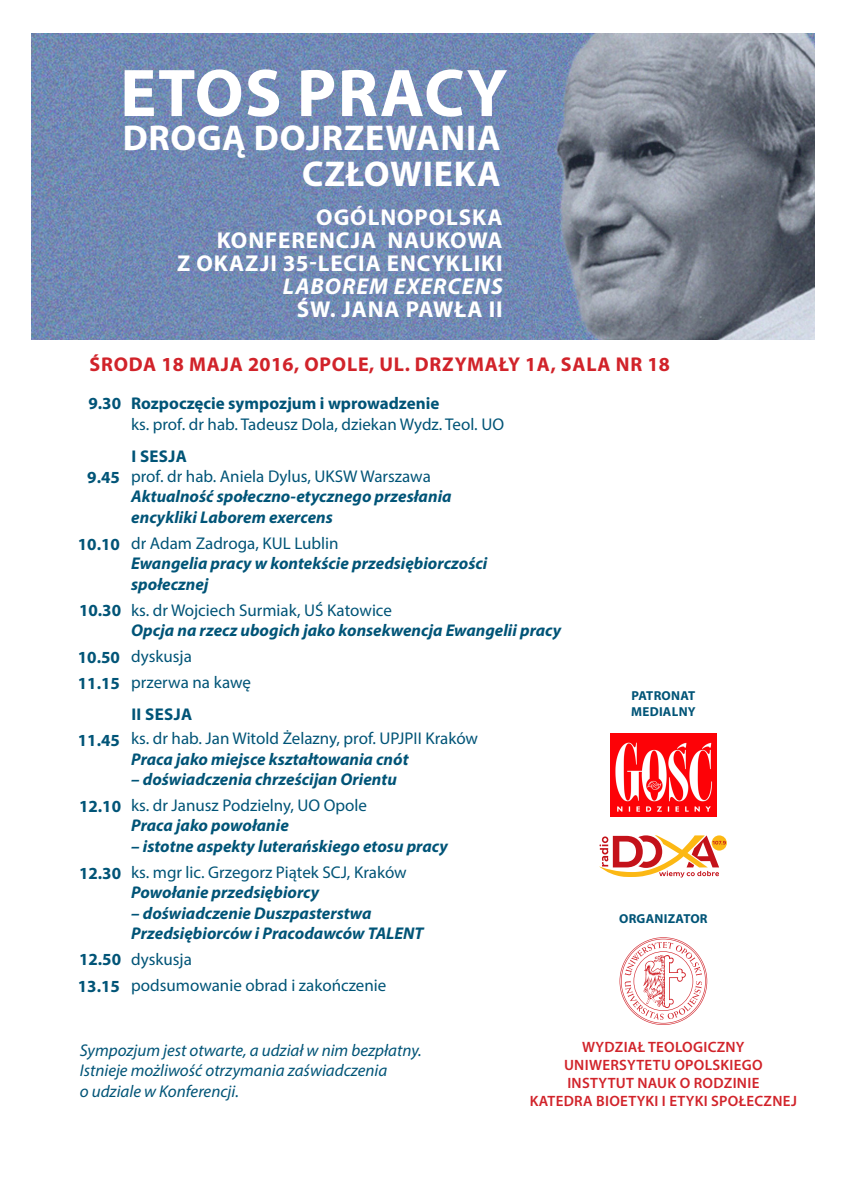
<style>
.page{position:relative;width:842px;height:1191px;background:#fff}
.page>*{position:absolute;margin:0;border:0;box-sizing:border-box;transform-origin:0 0}
.t1{font:700 68px "Myriad Pro";letter-spacing:.02em;color:#fff}
.t2{font:700 36px "Myriad Pro";letter-spacing:.02em;color:#fff}
.t3{font:700 23px "Myriad Pro";letter-spacing:.04em;color:#fff}
.t4{font:italic 700 23px "Myriad Pro";letter-spacing:.04em;color:#fff}
.t5{font:700 20px "Myriad Pro";letter-spacing:.04em;color:#d1232a}
.t6{font:italic 700 17px "Myriad Pro";color:#005477}
.t7{font:17px "Myriad Pro";color:#005477}
.t8{font:italic 17px "Myriad Pro";color:#005477}
.t9{font:700 17px "Myriad Pro";color:#005477}
.t10{font:600 15px "Myriad Pro";letter-spacing:.02em;color:#d1232a}
.t11{font:700 13px "Myriad Pro";letter-spacing:.02em;color:#005477}
</style>
<div class="page">
<img style="left:337px;top:33px;width:477px;height:307px">
<img style="left:31px;top:33px;width:306px;height:307px">
<img style="left:610px;top:733px;width:106px;height:83px">
<svg style="left:599px;top:835px;width:127px;height:42px"></svg>
<svg style="left:619px;top:937px;width:88px;height:88px"></svg>
<p class="t1" style="left:120px;top:49px;width:389px">ETOS PRACY</p>
<p class="t2" style="left:123px;top:114px;width:379px">DROGĄ DOJRZEWANIA</p>
<p class="t2" style="left:302px;top:150px;width:200px">CZŁOWIEKA</p>
<p class="t3" style="left:316px;top:202px;width:188px">OGÓLNOPOLSKA</p>
<p class="t3" style="left:217px;top:225px;width:288px">KONFERENCJA NAUKOWA</p>
<p class="t3" style="left:177px;top:248px;width:327px">Z OKAZJI 35-LECIA ENCYKLIKI</p>
<p class="t4" style="left:283px;top:271px;width:221px">LABOREM EXERCENS</p>
<p class="t3" style="left:297px;top:294px;width:207px">ŚW. JANA PAWŁA II</p>
<p class="t5" style="left:89px;top:351px;width:582px">ŚRODA 18 MAJA 2016, OPOLE, UL. DRZYMAŁY 1A, SALA NR 18</p>
<p class="t9" style="left:88px;top:392px;width:34px">9.30</p>
<p class="t9" style="left:87px;top:466px;width:34px">9.45</p>
<p class="t9" style="left:78px;top:533px;width:44px">10.10</p>
<p class="t9" style="left:79px;top:599px;width:44px">10.30</p>
<p class="t9" style="left:78px;top:646px;width:44px">10.50</p>
<p class="t9" style="left:78px;top:672px;width:44px">11.15</p>
<p class="t9" style="left:78px;top:728px;width:44px">11.45</p>
<p class="t9" style="left:79px;top:795px;width:44px">12.10</p>
<p class="t9" style="left:79px;top:862px;width:44px">12.30</p>
<p class="t9" style="left:79px;top:948px;width:44px">12.50</p>
<p class="t9" style="left:78px;top:975px;width:44px">13.15</p>
<p class="t9" style="left:131px;top:392px;width:310px">Rozpoczęcie sympozjum i wprowadzenie</p>
<p class="t7" style="left:131px;top:413px;width:374px">ks. prof. dr hab. Tadeusz Dola, dziekan Wydz. Teol. UO</p>
<p class="t9" style="left:131px;top:445px;width:57px">I SESJA</p>
<p class="t7" style="left:131px;top:466px;width:301px">prof. dr hab. Aniela Dylus, UKSW Warszawa</p>
<p class="t6" style="left:131px;top:485px;width:322px">Aktualność społeczno-etycznego przesłania</p>
<p class="t6" style="left:131px;top:506px;width:203px">encykliki Laborem exercens</p>
<p class="t7" style="left:131px;top:532px;width:209px">dr Adam Zadroga, KUL Lublin</p>
<p class="t6" style="left:131px;top:552px;width:358px">Ewangelia pracy w kontekście przedsiębiorczości</p>
<p class="t6" style="left:131px;top:573px;width:79px">społecznej</p>
<p class="t7" style="left:131px;top:599px;width:262px">ks. dr Wojciech Surmiak, UŚ Katowice</p>
<p class="t6" style="left:131px;top:619px;width:431px">Opcja na rzecz ubogich jako konsekwencja Ewangelii pracy</p>
<p class="t7" style="left:131px;top:646px;width:62px">dyskusja</p>
<p class="t7" style="left:131px;top:672px;width:121px">przerwa na kawę</p>
<p class="t9" style="left:131px;top:703px;width:62px">II SESJA</p>
<p class="t7" style="left:131px;top:728px;width:348px">ks. dr hab. Jan Witold Żelazny, prof. UPJPII Kraków</p>
<p class="t6" style="left:131px;top:747px;width:279px">Praca jako miejsce kształtowania cnót</p>
<p class="t6" style="left:131px;top:768px;width:267px">– doświadczenia chrześcijan Orientu</p>
<p class="t7" style="left:131px;top:794px;width:237px">ks. dr Janusz Podzielny, UO Opole</p>
<p class="t6" style="left:131px;top:814px;width:159px">Praca jako powołanie</p>
<p class="t6" style="left:131px;top:835px;width:318px">– istotne aspekty luterańskiego etosu pracy</p>
<p class="t7" style="left:131px;top:861px;width:277px">ks. mgr lic. Grzegorz Piątek SCJ, Kraków</p>
<p class="t6" style="left:131px;top:881px;width:190px">Powołanie przedsiębiorcy</p>
<p class="t6" style="left:131px;top:901px;width:242px">– doświadczenie Duszpasterstwa</p>
<p class="t6" style="left:131px;top:922px;width:294px">Przedsiębiorców i Pracodawców TALENT</p>
<p class="t7" style="left:131px;top:948px;width:62px">dyskusja</p>
<p class="t7" style="left:131px;top:974px;width:257px">podsumowanie obrad i zakończenie</p>
<p class="t11" style="left:631px;top:687px;width:65px">PATRONAT</p>
<p class="t11" style="left:631px;top:703px;width:66px">MEDIALNY</p>
<p class="t11" style="left:619px;top:910px;width:90px">ORGANIZATOR</p>
<p class="t8" style="left:80px;top:1039px;width:343px">Sympozjum jest otwarte, a udział w nim bezpłatny.</p>
<p class="t8" style="left:80px;top:1060px;width:309px">Istnieje możliwość otrzymania zaświadczenia</p>
<p class="t8" style="left:80px;top:1080px;width:161px">o udziale w Konferencji.</p>
<p class="t10" style="left:582px;top:1037px;width:164px">WYDZIAŁ TEOLOGICZNY</p>
<p class="t10" style="left:564px;top:1055px;width:200px">UNIWERSYTETU OPOLSKIEGO</p>
<p class="t10" style="left:567px;top:1073px;width:194px">INSTYTUT NAUK O RODZINIE</p>
<p class="t10" style="left:530px;top:1091px;width:269px">KATEDRA BIOETYKI I ETYKI SPOŁECZNEJ</p>
</div>
